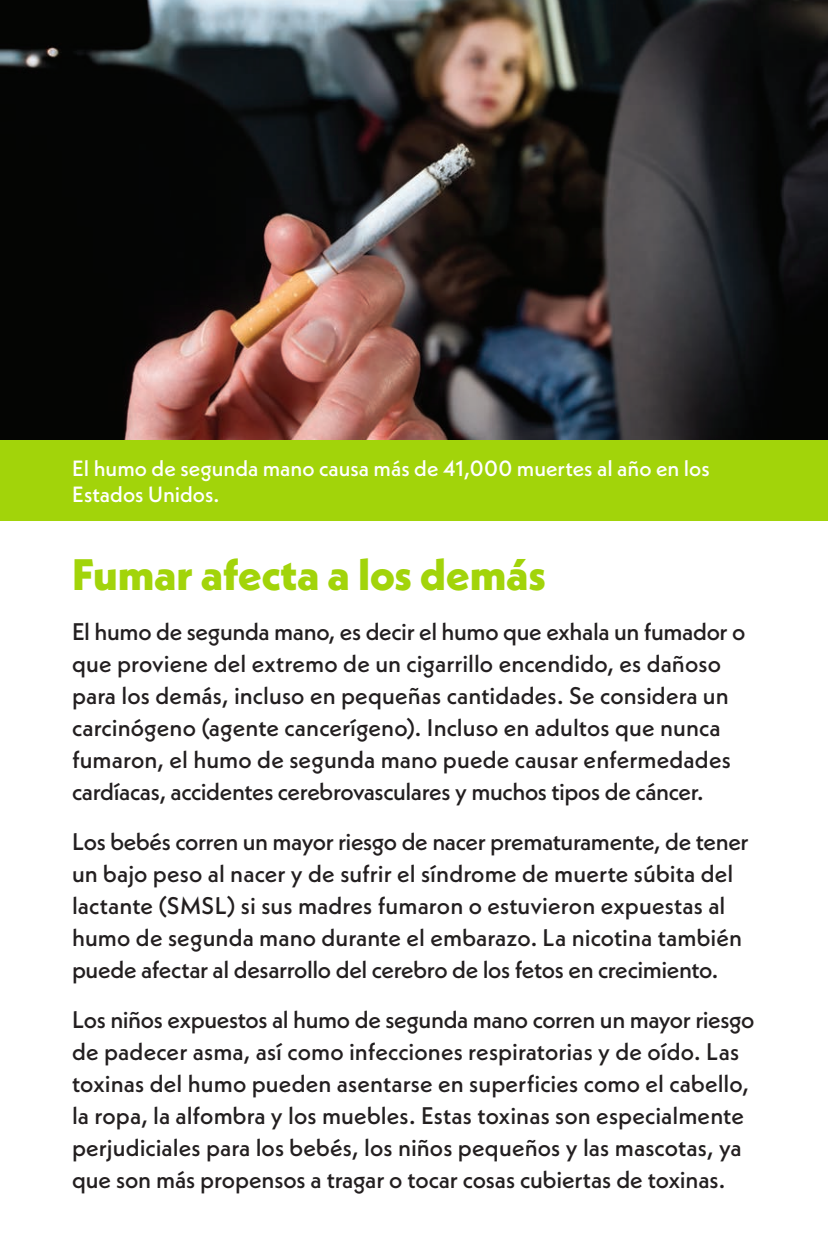
<style>
.page{position:relative;width:828px;height:1260px;background:#fff}
.page>*{position:absolute;margin:0;border:0;box-sizing:border-box;transform-origin:0 0}
.Heading_1{font:800 44px "Neue Kabel";color:#a2d40a}
.Body_Text{font:500 24px/32px "Neue Kabel";color:#231f20}
.t1{font:500 22px/26px "Neue Kabel";color:#fff}
</style>
<div class="page">
<img style="left:0;top:0;width:828px;height:440px">
<div style="left:0;top:440px;width:828px;height:81px;background:#a2d40a"></div>
<p class="t1" style="left:72px;top:455px;width:639px">El humo de segunda mano causa más de 41,000 muertes al año en los<br>Estados Unidos.</p>
<p class="Heading_1" style="left:72px;top:547px;width:475px">Fumar afecta a los demás</p>
<p class="Body_Text" style="left:72px;top:615px;width:675px">El humo de segunda mano, es decir el humo que exhala un fumador o que proviene del extremo de un cigarrillo encendido, es dañoso para los demás, incluso en pequeñas cantidades. Se considera un carcinógeno (agente cancerígeno). Incluso en adultos que nunca fumaron, el humo de segunda mano puede causar enfermedades cardíacas, accidentes cerebrovasculares y muchos tipos de cáncer.</p>
<p class="Body_Text" style="left:72px;top:825px;width:678px">Los bebés corren un mayor riesgo de nacer prematuramente, de tener un bajo peso al nacer y de sufrir el síndrome de muerte súbita del lactante (SMSL) si sus madres fumaron o estuvieron expuestas al humo de segunda mano durante el embarazo. La nicotina también puede afectar al desarrollo del cerebro de los fetos en crecimiento.</p>
<p class="Body_Text" style="left:72px;top:1003px;width:684px">Los niños expuestos al humo de segunda mano corren un mayor riesgo de padecer asma, así como infecciones respiratorias y de oído. Las toxinas del humo pueden asentarse en superficies como el cabello, la ropa, la alfombra y los muebles. Estas toxinas son especialmente perjudiciales para los bebés, los niños pequeños y las mascotas, ya que son más propensos a tragar o tocar cosas cubiertas de toxinas.</p>
</div>
